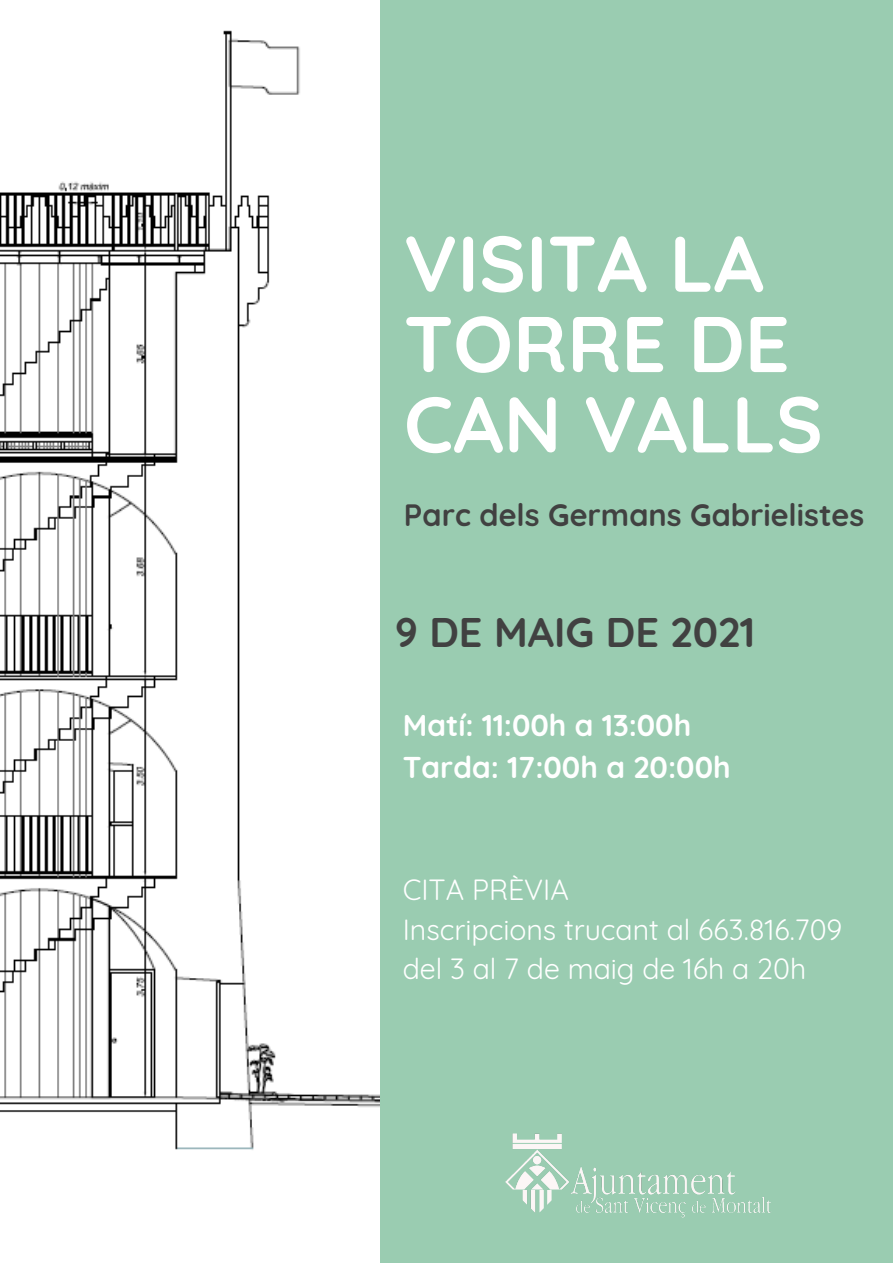
<style>
.page{position:relative;width:893px;height:1263px;background:#9accb1}
.page>*{position:absolute;margin:0;border:0;box-sizing:border-box;transform-origin:0 0}
.t1{font:700 78.75px/80.3px "Quicksand";color:#fff}
.t2{font:700 41.25px "Quicksand";color:#414141}
.t3{font:700 30.75px "Quicksand";color:#414141}
.t4{font:700 30px "Quicksand";color:#fff}
.t5{font:28.5px/39.4px "Quicksand";color:#fff}
</style>
<div class="page">
<img style="left:0;top:0;width:379px;height:1263px">
<img style="left:505px;top:1133px;width:266px;height:85px">
<p class="t1" style="left:404px;top:222px;width:420px">VISITA LA<br>TORRE DE<br>CAN VALLS</p>
<p class="t3" style="left:404px;top:496px;width:462px">Parc dels Germans Gabrielistes</p>
<p class="t2" style="left:395px;top:606px;width:361px">9 DE MAIG DE 2021</p>
<p class="t4" style="left:403px;top:706px;width:290px">Matí: 11:00h a 13:00h</p>
<p class="t4" style="left:403px;top:748px;width:329px">Tarda: 17:00h a 20:00h</p>
<p class="t5" style="left:403px;top:870px;width:167px">CITA PRÈVIA</p>
<p class="t5" style="left:403px;top:909px;width:441px">Inscripcions trucant al 663.816.709 del 3 al 7 de maig de 16h a 20h</p>
</div>
